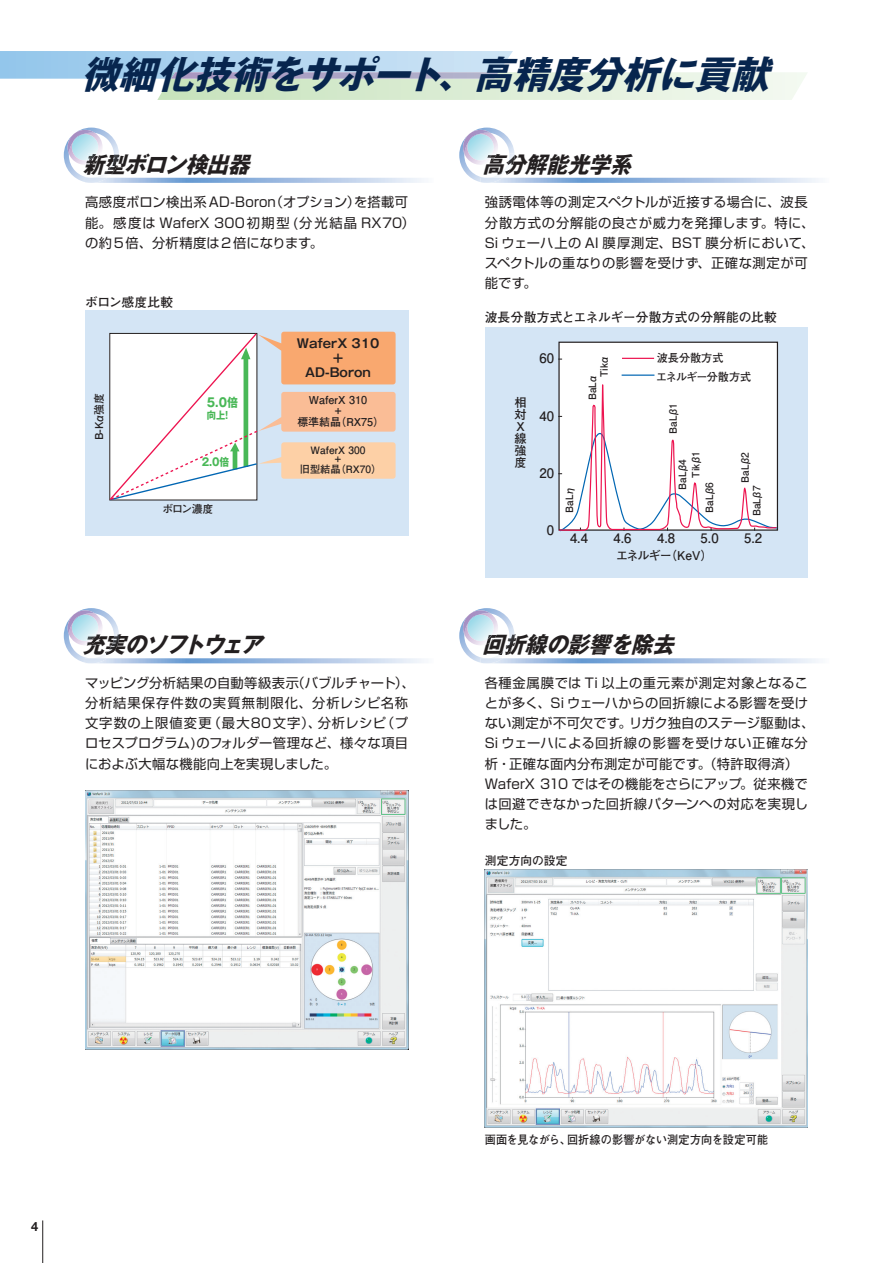
<style>
.page{position:relative;width:893px;height:1263px;background:#fff}
.page>*{position:absolute;margin:0;border:0;box-sizing:border-box;transform-origin:0 0}
.t1{font:italic 700 38.25px "Gothic MB101 Pro";color:#07254e}
.t2{font:italic 700 22.35px "Gothic MB101 Pro";color:#231f20;scale:.95 1}
.t3{font:13.35px/20.2px "Shin Go Pro";letter-spacing:.025em;color:#231f20}
.t4{font:13.2px "Futo Go B101 Pro Bold 90 pv RKSJ H";color:#231f20}
.t5{font:700 12.75px "Futo Go B101 Pro";letter-spacing:.005em;color:#231f20}
.t6{font:700 12.75px "Futo Go B101 Pro";letter-spacing:-.015em;color:#231f20}
.t7{font:700 12.75px "Helvetica Neue LT Std";color:#231f20}
.t8{font:12.3px/14.7px "Gothic MB101 Pro De Bold 90 pv RKSJ H";color:#231f20;text-align:center}
.t9{font:12.3px "Gothic MB101 Pro Bold 90 pv RKSJ H";color:#49b857;scale:.9 1}
.t10{font:12.15px "Futo Go B101 Pro Bold 90 pv RKSJ H";letter-spacing:-.07em;color:#231f20}
.t11{font:12.15px/12.1px "Futo Go B101 Pro Bold 90 pv RKSJ V";color:#231f20}
.t12{font:700 11.7px "Futo Go B101 Pro";letter-spacing:.005em;color:#231f20;scale:.95 1}
.t13{font:700 11.7px "Futo Go B101 Pro";letter-spacing:.005em;color:#231f20}
.t14{font:11.1px "Futo Go B101 Pro Bold 90 pv RKSJ H";letter-spacing:-.065em;color:#231f20}
.t15{font:11.1px "Futo Go B101 Pro Bold 90 pv RKSJ H";color:#231f20}
.t16{font:10.95px/10.9px "Futo Go B101 Pro Bold 90 pv RKSJ H";color:#231f20;text-align:center}
.t17{font:10.95px "Gothic MB101 Pro Bold 90 pv RKSJ H";color:#49b857;scale:.9 1}
.t18{font:10.2px/9.4px "Futo Go B101 Pro Bold 90 pv RKSJ H";color:#231f20;text-align:center}
.t19{font:10.2px "Gothic MB101 Pro Bold 90 pv RKSJ H";color:#49b857;scale:.9 1}
.t20{font:10.05px "Futo Go B101 Pro Bold 90 pv RKSJ H";color:#231f20}
</style>
<div class="page">
<div style="left:485px;top:327px;width:323px;height:251px;background:#d4e5f5"></div>
<div style="left:559px;top:342px;width:218px;height:188px;background:#fff"></div>
<hr style="left:622px;top:374px;width:32px;height:2px;background:#0166b3">
<hr style="left:622px;top:358px;width:32px;height:1px;background:#ed1450">
<svg style="left:558px;top:382px;width:220px;height:150px"></svg>
<div style="left:85px;top:310px;width:323px;height:226px;background:#d4e5f5"></div>
<svg style="left:109px;top:332px;width:287px;height:169px"></svg>
<img style="left:85px;top:791px;width:324px;height:258px">
<svg style="left:96px;top:801px;width:12px;height:3px"></svg>
<img style="left:485px;top:870px;width:323px;height:258px">
<svg style="left:64px;top:128px;width:360px;height:55px"></svg>
<img style="left:85px;top:178px;width:22px;height:5px">
<svg style="left:64px;top:608px;width:360px;height:55px"></svg>
<img style="left:85px;top:658px;width:22px;height:5px">
<svg style="left:459px;top:128px;width:360px;height:55px"></svg>
<img style="left:480px;top:178px;width:23px;height:5px">
<svg style="left:459px;top:608px;width:360px;height:55px"></svg>
<img style="left:480px;top:658px;width:23px;height:5px">
<svg style="left:0;top:51px;width:807px;height:49px"></svg>
<img style="left:171px;top:72px;width:328px;height:7px">
<hr style="left:42px;top:1220px;width:1px;height:43px;background:#231f20">
<h1 class="t1" style="left:81px;top:43px;width:703px">微細化技術をサポート、高精度分析に貢献</h1>
<h2 class="t2" style="left:83px;top:146px;width:185px">新型ボロン検出器</h2>
<p class="t3" style="left:85px;top:190px;width:331px">高感度ボロン検出系AD-Boron（オプション）を搭載可能。感度は WaferX 300初期型 (分光結晶 RX70）の約5倍、分析精度は2倍になります。</p>
<p class="t6" style="left:85px;top:292px;width:90px">ボロン感度比較</p>
<p class="t16" style="left:92px;top:440px;width:49px;rotate:-90deg">B-Kα強度</p>
<p class="t9" style="left:207px;top:392px;width:36px">5.0倍</p>
<p class="t19" style="left:207px;top:407px;width:29px">向上！</p>
<p class="t17" style="left:202px;top:453px;width:32px">2.0倍</p>
<p class="t16" style="left:162px;top:502px;width:53px">ボロン濃度</p>
<p class="t8" style="left:297px;top:334px;width:84px">WaferX 310 +<br>AD-Boron</p>
<p class="t16" style="left:297px;top:393px;width:89px">WaferX 310<br>+<br>標準結晶（RX75）</p>
<p class="t18" style="left:300px;top:444px;width:83px">WaferX 300<br>+<br>旧型結晶（RX70）</p>
<h2 class="t2" style="left:83px;top:626px;width:198px">充実のソフトウェア</h2>
<p class="t3" style="left:85px;top:671px;width:331px">マッピング分析結果の自動等級表示（バブルチャート）、分析結果保存件数の実質無制限化、分析レシピ名称文字数の上限値変更（最大80文字）、分析レシピ（プロセスプログラム)のフォルダー管理など、様々な項目におよぶ大幅な機能向上を実現しました。</p>
<h2 class="t2" style="left:482px;top:146px;width:167px">高分解能光学系</h2>
<p class="t3" style="left:485px;top:190px;width:331px">強誘電体等の測定スペクトルが近接する場合に、波長分散方式の分解能の良さが威力を発揮します。特に、<br>Si ウェーハ上の AI 膜厚測定、BST 膜分析において、スペクトルの重なりの影響を受けず、正確な測定が可能です。</p>
<p class="t5" style="left:485px;top:307px;width:294px">波長分散方式とエネルギー分散方式の分解能の比較</p>
<p class="t11" style="left:514px;top:394px;width:13px">相対<br>X線強度</p>
<p class="t4" style="left:540px;top:348px;width:16px">60</p>
<p class="t4" style="left:540px;top:405px;width:16px">40</p>
<p class="t4" style="left:540px;top:462px;width:16px">20</p>
<p class="t4" style="left:547px;top:520px;width:9px">0</p>
<p class="t15" style="left:657px;top:349px;width:68px">波長分散方式</p>
<p class="t20" style="left:596px;top:365px;width:12px;rotate:-90deg">α</p>
<p class="t20" style="left:596px;top:377px;width:16px;rotate:-90deg">Tik</p>
<p class="t14" style="left:656px;top:367px;width:96px">エネルギー分散方式</p>
<p class="t20" style="left:584px;top:400px;width:28px;rotate:-90deg">BaLα</p>
<p class="t20" style="left:665px;top:433px;width:32px;rotate:-90deg">BaLβ1</p>
<p class="t20" style="left:674px;top:490px;width:32px;rotate:-90deg">BaLβ4</p>
<p class="t20" style="left:737px;top:483px;width:32px;rotate:-90deg">BaLβ2</p>
<p class="t20" style="left:688px;top:478px;width:28px;rotate:-90deg">Tikβ1</p>
<p class="t20" style="left:701px;top:513px;width:32px;rotate:-90deg">BaLβ6</p>
<p class="t20" style="left:561px;top:512px;width:28px;rotate:-90deg">BaLη</p>
<p class="t20" style="left:749px;top:516px;width:32px;rotate:-90deg">BaLβ7</p>
<p class="t4" style="left:570px;top:527px;width:19px">4.4</p>
<p class="t4" style="left:613px;top:527px;width:19px">4.6</p>
<p class="t4" style="left:657px;top:527px;width:19px">4.8</p>
<p class="t4" style="left:701px;top:527px;width:19px">5.0</p>
<p class="t4" style="left:744px;top:527px;width:19px">5.2</p>
<p class="t10" style="left:616px;top:546px;width:98px">エネルギー（KeV）</p>
<h2 class="t2" style="left:482px;top:626px;width:211px">回折線の影響を除去</h2>
<p class="t3" style="left:485px;top:671px;width:331px">各種金属膜では Ti 以上の重元素が測定対象となることが多く、Si ウェーハからの回折線による影響を受けない測定が不可欠です。リガク独自のステージ駆動は、<br>Si ウェーハによる回折線の影響を受けない正確な分析・正確な面内分布測定が可能です。（特許取得済）<br>WaferX 310 ではその機能をさらにアップ。従来機では回避できなかった回折線パターンへの対応を実現しました。</p>
<p class="t13" style="left:485px;top:851px;width:84px">測定方向の設定</p>
<p class="t7" style="left:31px;top:1218px;width:9px">4</p>
<p class="t12" style="left:485px;top:1130px;width:300px">画面を見ながら、回折線の影響がない測定方向を設定可能</p>
</div>
